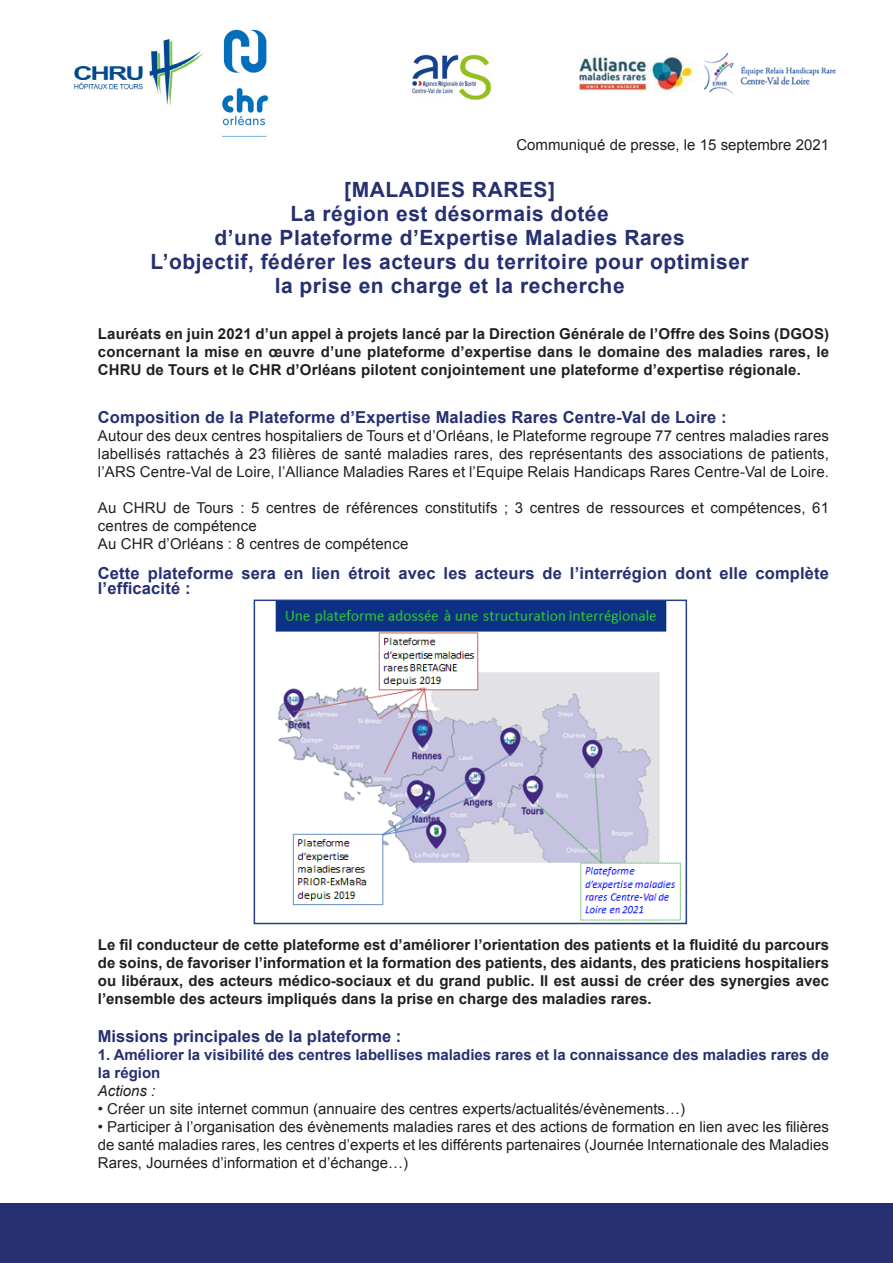
<style>
.page{position:relative;width:893px;height:1263px;background:#fff}
.page>*{position:absolute;margin:0;border:0;box-sizing:border-box;transform-origin:0 0}
.t1{font:700 21px "Arial";letter-spacing:.025em;color:#263071}
.t2{font:700 16.5px/15px "Arial";letter-spacing:.01em;color:#263071}
.t3{font:15px/18px "Arial";letter-spacing:.01em;color:#231f20;text-align:justify}
.t4{font:700 15px/18px "Arial";letter-spacing:.005em;color:#231f20;text-align:justify}
.t5{font:700 15px/18px "Arial";color:#263071}
.t6{font:italic 15px "Arial";color:#231f20}
</style>
<div class="page">
<img style="left:74px;top:39px;width:130px;height:67px">
<div style="left:0;top:1203px;width:893px;height:60px;background:#263071"></div>
<img style="left:275px;top:602px;width:406px;height:319px">
<div style="left:254px;top:599px;width:433px;height:325px;border:2px solid #253f8e"></div>
<img style="left:412px;top:54px;width:80px;height:46px">
<img style="left:579px;top:55px;width:118px;height:37px">
<img style="left:704px;top:53px;width:131px;height:40px">
<img style="left:222px;top:29px;width:47px;height:108px">
<p class="t3" style="left:516px;top:136px;width:314px">Communiqué de presse, le 15 septembre 2021</p>
<p class="t1" style="left:344px;top:176px;width:212px">[MALADIES RARES]</p>
<p class="t1" style="left:291px;top:200px;width:320px">La région est désormais dotée</p>
<p class="t1" style="left:215px;top:224px;width:472px">d’une Plateforme d’Expertise Maladies Rares</p>
<p class="t1" style="left:151px;top:248px;width:600px">L’objectif, fédérer les acteurs du territoire pour optimiser</p>
<p class="t1" style="left:275px;top:272px;width:351px">la prise en charge et la recherche</p>
<p class="t4" style="left:98px;top:326px;width:733px">Lauréats en juin 2021 d’un appel à projets lancé par la Direction Générale de l’Offre des Soins (DGOS) concernant la mise en œuvre d’une plateforme d’expertise dans le domaine des maladies rares, le CHRU de Tours et le CHR d’Orléans pilotent conjointement une plateforme d’expertise régionale.</p>
<p class="t2" style="left:98px;top:411px;width:630px">Composition de la Plateforme d’Expertise Maladies Rares Centre-Val de Loire :</p>
<p class="t3" style="left:98px;top:427px;width:733px">Autour des deux centres hospitaliers de Tours et d’Orléans, le Plateforme regroupe 77 centres maladies rares labellisés rattachés à 23 filières de santé maladies rares, des représentants des associations de patients, l’ARS Centre-Val de Loire, l’Alliance Maladies Rares et l’Equipe Relais Handicaps Rares Centre-Val de Loire.</p>
<p class="t3" style="left:98px;top:499px;width:733px">Au CHRU de Tours : 5 centres de références constitutifs ; 3 centres de ressources et compétences, 61 centres de compétence</p>
<p class="t3" style="left:98px;top:535px;width:312px">Au CHR d’Orléans : 8 centres de compétence</p>
<p class="t2" style="left:98px;top:567px;width:733px">Cette plateforme sera en lien étroit avec les acteurs de l’interrégion dont elle complète l’efficacité :</p>
<p class="t4" style="left:98px;top:936px;width:733px">Le fil conducteur de cette plateforme est d’améliorer l’orientation des patients et la fluidité du parcours de soins, de favoriser l’information et la formation des patients, des aidants, des praticiens hospitaliers ou libéraux, des acteurs médico-sociaux et du grand public. Il est aussi de créer des synergies avec l’ensemble des acteurs impliqués dans la prise en charge des maladies rares.</p>
<p class="t2" style="left:98px;top:1029px;width:305px">Missions principales de la plateforme :</p>
<p class="t5" style="left:98px;top:1046px;width:733px">1. Améliorer la visibilité des centres labellises maladies rares et la connaissance des maladies rares de la région</p>
<p class="t6" style="left:98px;top:1081px;width:59px">Actions :</p>
<p class="t3" style="left:98px;top:1100px;width:589px">• Créer un site internet commun (annuaire des centres experts/actualités/évènements…)</p>
<p class="t3" style="left:98px;top:1118px;width:733px">• Participer à l’organisation des évènements maladies rares et des actions de formation en lien avec les filières de santé maladies rares, les centres d’experts et les différents partenaires (Journée Internationale des Maladies Rares, Journées d’information et d’échange…)</p>
</div>
